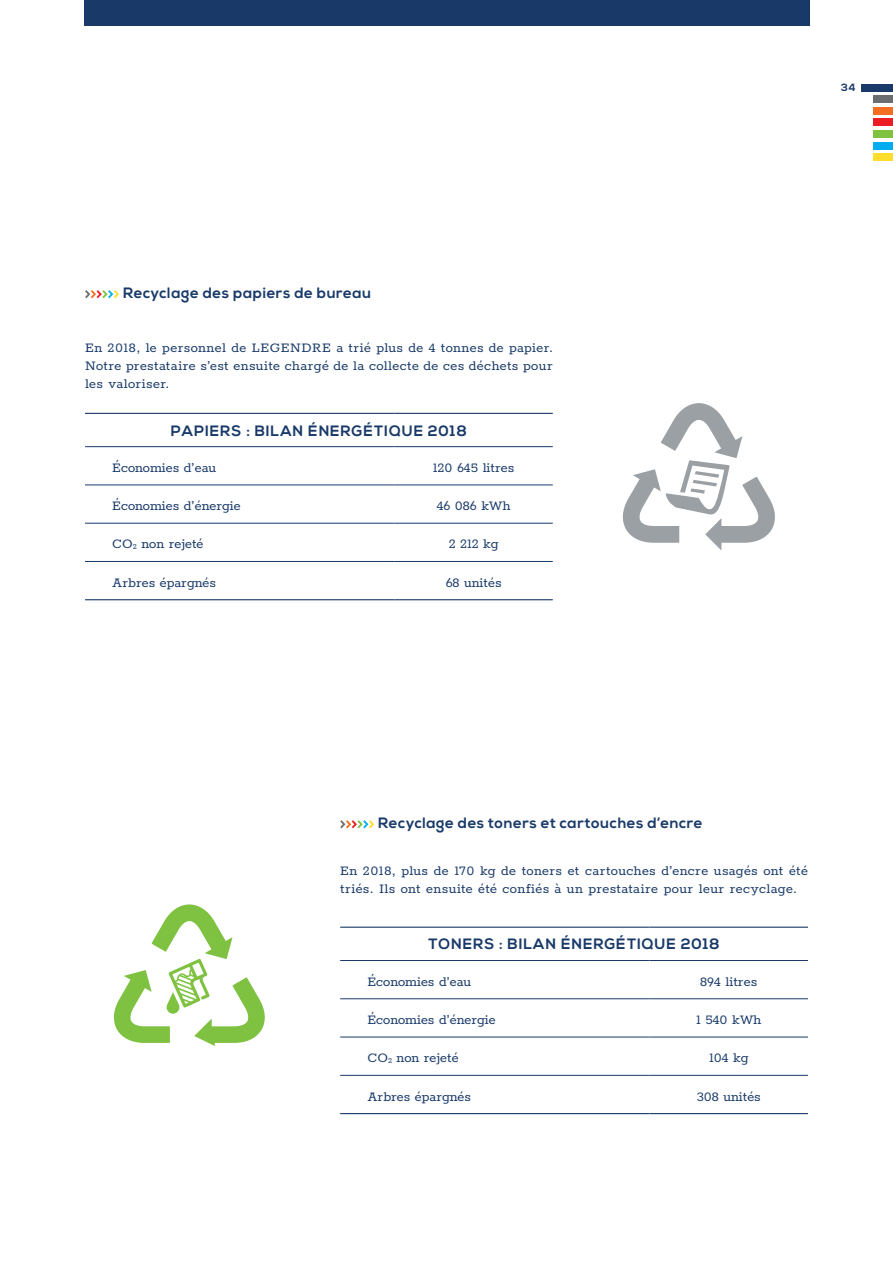
<style>
.page{position:relative;width:893px;height:1263px;background:#fff}
.page>*{position:absolute;margin:0;border:0;box-sizing:border-box;transform-origin:0 0}
.t1{font:15px/18px "Rokkitt";color:#193a69;text-align:justify}
.t2{font:700 15px "Nexa";letter-spacing:.045em;color:#193a69}
.t3{font:15px/18px "Rokkitt";letter-spacing:.025em;color:#193a69}
.t4{font:700 10.5px "Nexa";color:#193a69}
.s1{font-size:8.7px}
</style>
<div class="page">
<svg style="left:85px;top:290px;width:34px;height:8px"></svg>
<svg style="left:340px;top:820px;width:34px;height:8px"></svg>
<svg style="left:622px;top:403px;width:153px;height:147px"></svg>
<hr style="left:85px;top:446px;width:309px;height:1px;background:#193a69">
<hr style="left:394px;top:446px;width:159px;height:1px;background:#193a69">
<hr style="left:85px;top:599px;width:309px;height:1px;background:#193a69">
<hr style="left:394px;top:599px;width:159px;height:1px;background:#193a69">
<hr style="left:85px;top:413px;width:309px;height:1px;background:#193a69">
<hr style="left:394px;top:413px;width:159px;height:1px;background:#193a69">
<hr style="left:85px;top:484px;width:309px;height:1px;background:#193a69">
<hr style="left:394px;top:484px;width:159px;height:1px;background:#193a69">
<hr style="left:85px;top:523px;width:309px;height:1px;background:#193a69">
<hr style="left:394px;top:523px;width:159px;height:1px;background:#193a69">
<hr style="left:85px;top:561px;width:309px;height:1px;background:#193a69">
<hr style="left:394px;top:561px;width:159px;height:1px;background:#193a69">
<hr style="left:340px;top:960px;width:309px;height:1px;background:#193a69">
<hr style="left:649px;top:960px;width:159px;height:1px;background:#193a69">
<hr style="left:340px;top:1113px;width:309px;height:1px;background:#193a69">
<hr style="left:649px;top:1113px;width:159px;height:1px;background:#193a69">
<hr style="left:340px;top:927px;width:309px;height:1px;background:#193a69">
<hr style="left:649px;top:927px;width:159px;height:1px;background:#193a69">
<hr style="left:340px;top:998px;width:309px;height:1px;background:#193a69">
<hr style="left:649px;top:998px;width:159px;height:1px;background:#193a69">
<hr style="left:340px;top:1037px;width:309px;height:1px;background:#193a69">
<hr style="left:649px;top:1037px;width:159px;height:1px;background:#193a69">
<hr style="left:340px;top:1075px;width:309px;height:1px;background:#193a69">
<hr style="left:649px;top:1075px;width:159px;height:1px;background:#193a69">
<svg style="left:113px;top:904px;width:152px;height:142px"></svg>
<div style="left:862px;top:84px;width:31px;height:8px;background:#193a69"></div>
<div style="left:874px;top:95px;width:19px;height:8px;background:#6c6d70"></div>
<div style="left:874px;top:107px;width:19px;height:8px;background:#f36e21"></div>
<div style="left:874px;top:119px;width:19px;height:7px;background:#ee1d23"></div>
<div style="left:874px;top:130px;width:19px;height:8px;background:#7fc241"></div>
<div style="left:874px;top:142px;width:19px;height:7px;background:#00aeef"></div>
<div style="left:874px;top:153px;width:19px;height:8px;background:#ffdd2b"></div>
<div style="left:84px;top:0;width:725px;height:26px;background:#193a69"></div>
<p class="t2" style="left:123px;top:284px;width:250px">Recyclage des papiers de bureau</p>
<p class="t1" style="left:85px;top:338px;width:469px">En 2018, le personnel de LEGENDRE a trié plus de 4 tonnes de papier.<br>Notre prestataire s’est ensuite chargé de la collecte de ces déchets pour les valoriser.</p>
<p class="t2" style="left:171px;top:422px;width:297px">PAPIERS : BILAN ÉNERGÉTIQUE 2018</p>
<p class="t1" style="left:112px;top:457px;width:105px">Économies d’eau</p>
<p class="t1" style="left:433px;top:457px;width:83px">120 645 litres</p>
<p class="t1" style="left:112px;top:496px;width:130px">Économies d’énergie</p>
<p class="t1" style="left:437px;top:496px;width:75px">46 086 kWh</p>
<p class="t1" style="left:112px;top:534px;width:93px">CO<span class="s1">2</span> non rejeté</p>
<p class="t1" style="left:449px;top:534px;width:51px">2 212 kg</p>
<p class="t1" style="left:112px;top:572px;width:105px">Arbres épargnés</p>
<p class="t1" style="left:446px;top:572px;width:57px">68 unités</p>
<p class="t4" style="left:841px;top:82px;width:16px">34</p>
<p class="t2" style="left:378px;top:814px;width:326px">Recyclage des toners et cartouches d’encre</p>
<p class="t3" style="left:340px;top:861px;width:469px">En 2018, plus de 170 kg de toners et cartouches d’encre usagés ont été triés. Ils ont ensuite été confiés à un prestataire pour leur recyclage.</p>
<p class="t2" style="left:428px;top:936px;width:293px">TONERS : BILAN ÉNERGÉTIQUE 2018</p>
<p class="t1" style="left:367px;top:971px;width:105px">Économies d’eau</p>
<p class="t1" style="left:700px;top:971px;width:58px">894 litres</p>
<p class="t1" style="left:367px;top:1010px;width:130px">Économies d’énergie</p>
<p class="t1" style="left:696px;top:1010px;width:67px">1 540 kWh</p>
<p class="t1" style="left:367px;top:1048px;width:93px">CO<span class="s1">2</span> non rejeté</p>
<p class="t1" style="left:709px;top:1048px;width:41px">104 kg</p>
<p class="t1" style="left:367px;top:1086px;width:105px">Arbres épargnés</p>
<p class="t1" style="left:697px;top:1086px;width:66px">308 unités</p>
</div>
